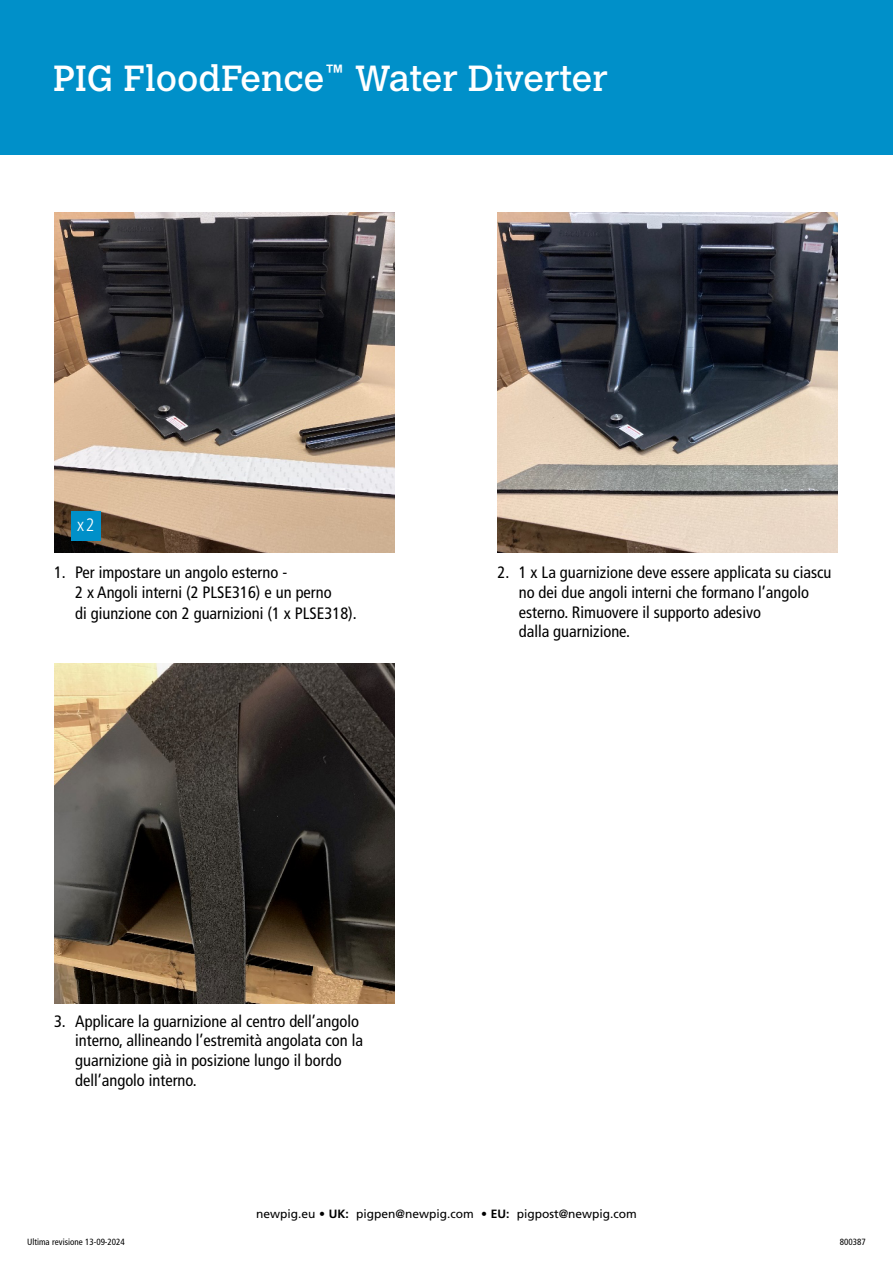
<style>
.page{position:relative;width:893px;height:1263px;background:#fff}
.page>*{position:absolute;margin:0;border:0;box-sizing:border-box;transform-origin:0 0}
.t1{font:36px "Calvert MT Pro";color:#fff}
.t2{font:300 condensed 18px "Frutiger LT Pro";color:#fff}
.t3{font:condensed 16.5px/19.8px "Frutiger LT Pro";color:#000}
.t4{font:12px "Frutiger LT Pro";color:#000}
.t5{font:condensed 9px "Frutiger LT Pro";color:#000}
.s1{font-weight:700}
</style>
<div class="page">
<img style="left:497px;top:213px;width:341px;height:340px">
<img style="left:54px;top:213px;width:340px;height:340px">
<div style="left:71px;top:511px;width:30px;height:30px;background:#0090c9"></div>
<img style="left:54px;top:663px;width:340px;height:340px">
<div style="left:0;top:0;width:893px;height:154px;background:#0090c9"></div>
<h1 class="t1" style="left:53px;top:57px;width:556px">PIG FloodFence<sup>™</sup> Water Diverter</h1>
<p class="t2" style="left:77px;top:515px;width:19px">x 2</p>
<p class="t3" style="left:75px;top:562px;width:258px;text-indent:-21px">1. Per impostare un angolo esterno -<br>2 x Angoli interni (2 PLSE316) e un perno</p>
<p class="t3" style="left:75px;top:604px;width:283px">di giunzione con 2 guarnizioni (1 x PLSE318).</p>
<p class="t3" style="left:519px;top:562px;width:314px;text-indent:-21px">2. 1 x La guarnizione deve essere applicata su ciascu no dei due angoli interni che formano l’angolo esterno. Rimuovere il supporto adesivo<br>dalla guarnizione.</p>
<p class="t3" style="left:75px;top:1011px;width:289px;text-indent:-21px">3. Applicare la guarnizione al centro dell’angolo interno, allineando l’estremità angolata con la guarnizione già in posizione lungo il bordo dell’angolo interno.</p>
<p class="t4" style="left:256px;top:1207px;width:382px">newpig.eu <span class="s1">• UK:</span> pigpen@newpig.com <span class="s1">• EU:</span> pigpost@newpig.com</p>
<p class="t5" style="left:27px;top:1236px;width:99px">Ultima revisione 13-09-2024</p>
<p class="t5" style="left:840px;top:1236px;width:27px">800387</p>
</div>
